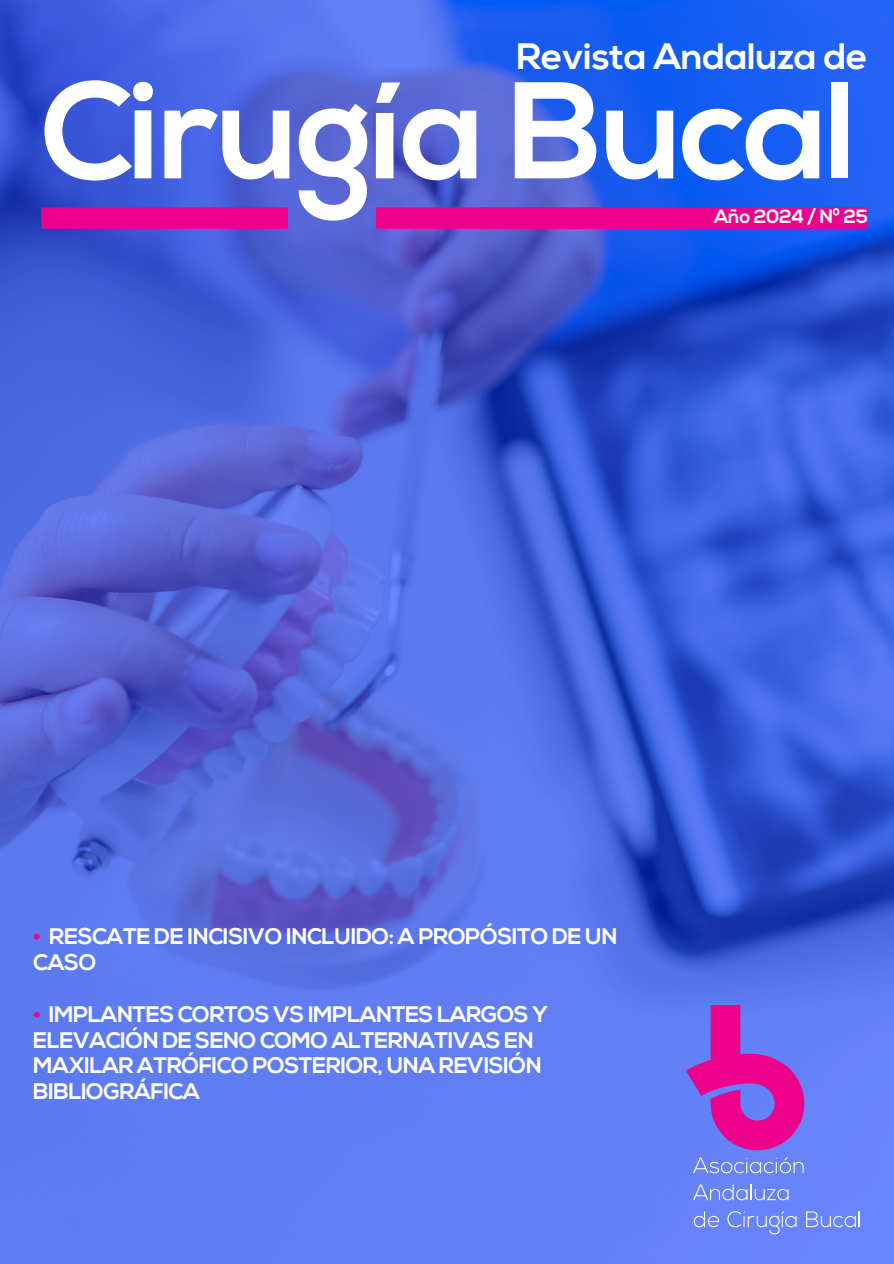
<style>
.page{position:relative;width:894px;height:1264px;background:#fff}
.page>*{position:absolute;margin:0;border:0;box-sizing:border-box;transform-origin:0 0}
.t1{font:700 137.25px "Nexa";letter-spacing:-.015em;color:#fff}
.t2{font:700 36.75px "Nexa";letter-spacing:-.005em;color:#fff}
.t3{font:700 22.5px/25.8px "Nexa";letter-spacing:-.02em;color:#fff}
.t4{font:700 19.2px "Nexa";letter-spacing:-.015em;color:#fff}
.s1{color:#ec008c}
</style>
<div class="page">
<img style="left:0;top:0;width:893px;height:1263px">
<div style="left:376px;top:207px;width:386px;height:22px;background:#ec008c"></div>
<div style="left:480px;top:207px;width:387px;height:22px;background:#ec008c"></div>
<div style="left:41px;top:207px;width:247px;height:22px;background:#ec008c"></div>
<svg style="left:685px;top:1004px;width:119px;height:146px;background:#a443c3"></svg>
<svg style="left:692px;top:1157px;width:111px;height:16px;background:#7f97f8"></svg>
<svg style="left:692px;top:1184px;width:97px;height:16px;background:#839af9"></svg>
<svg style="left:693px;top:1211px;width:26px;height:16px"></svg>
<svg style="left:727px;top:1211px;width:69px;height:23px;background:#7b93fa"></svg>
<svg style="left:805px;top:1211px;width:54px;height:16px"></svg>
<p class="t2" style="left:516px;top:41px;width:352px">Revista Andaluza de</p>
<p class="t1" style="left:40px;top:75px;width:817px">Cirugía Bucal</p>
<p class="t4" style="left:714px;top:208px;width:155px">Año 2024 / Nº 25</p>
<h1 class="t3" style="left:33px;top:925px;width:585px"><span class="s1">•</span> RESCATE DE INCISIVO INCLUIDO: A PROPÓSITO DE UN<br>CASO</h1>
<p class="t3" style="left:33px;top:1003px;width:516px"><span class="s1">•</span> IMPLANTES CORTOS VS IMPLANTES LARGOS Y<br>ELEVACIÓN DE SENO COMO ALTERNATIVAS EN<br>MAXILAR ATRÓFICO POSTERIOR, UNA REVISIÓN</p>
<p class="t3" style="left:33px;top:1080px;width:168px">BIBLIOGRÁFICA</p>
</div>
